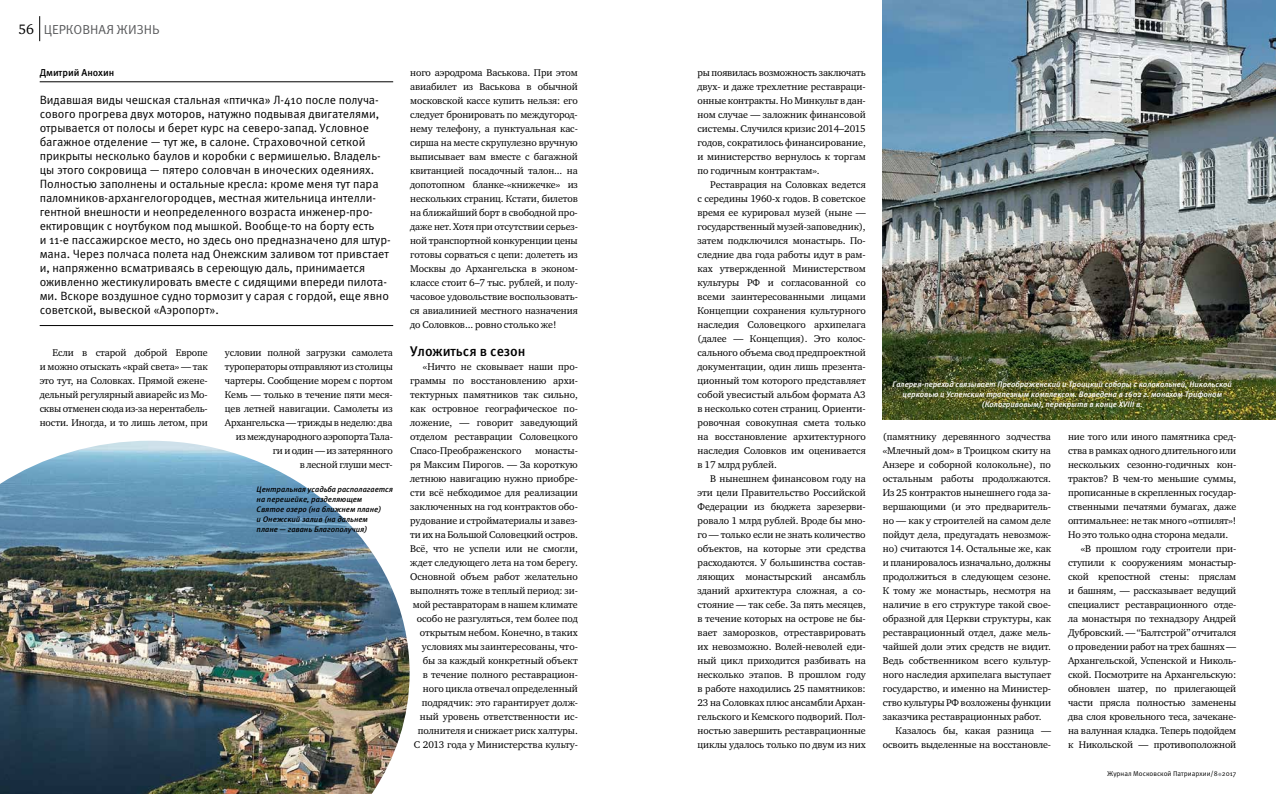
<style>
.page{position:relative;width:1276px;height:794px;background:#fff}
.page>*{position:absolute;margin:0;border:0;box-sizing:border-box;transform-origin:0 0}
.t1{font:500 14px "Meta Pro";letter-spacing:-.005em;color:#000}
.t2{font:14px "Charter ITC";color:#000}
.t3{font:13px "Meta Pro";letter-spacing:-.005em;color:#58595b}
.t4{font:12px/14px "Meta Pro";letter-spacing:-.005em;color:#000}
.t5{font:10px/14px "Charter ITC";letter-spacing:-.005em;color:#000;text-align:justify}
.t6{font:500 10px "Meta Pro";letter-spacing:-.005em;color:#000}
.t7{font:italic 500 8px/10px "Meta Pro";letter-spacing:-.005em;color:#fff;text-align:center}
.t8{font:italic 500 8px/10px "Meta Pro";letter-spacing:-.005em;color:#000}
.t9{font:7px "Meta Pro";color:#000}
</style>
<div class="page">
<svg style="left:39px;top:16px;width:1px;height:25px"></svg>
<img style="left:883px;top:0;width:393px;height:419px">
<img style="left:0;top:441px;width:409px;height:353px">
<hr style="left:40px;top:82px;width:353px;height:1px;background:#000">
<hr style="left:40px;top:325px;width:353px;height:1px;background:#000">
<h1 class="t2" style="left:19px;top:20px;width:17px">56</h1>
<h2 class="t3" style="left:44px;top:21px;width:117px">ЦЕРКОВНАЯ ЖИЗНЬ</h2>
<p class="t6" style="left:40px;top:66px;width:76px">Дмитрий Анохин</p>
<p class="t4" style="left:40px;top:93px;width:352px">Видавшая виды чешская стальная «птичка» Л-410 после получа&shy;сового прогрева двух моторов, натужно подвывая двигателями, отрывается от полосы и берет курс на северо-запад. Условное багажное отделение — тут же, в салоне. Страховочной сеткой прикрыты несколько баулов и коробки с вермишелью. Владель&shy;цы этого сокровища — пятеро соловчан в иноческих одеяниях.<br>Полностью заполнены и остальные кресла: кроме меня тут пара паломников-архангелогородцев, местная жительница интелли&shy;гентной внешности и неопределенного возраста инженер-про&shy;ектировщик с ноутбуком под мышкой. Вообще-то на борту есть<br>и 11-е пассажирское место, но здесь оно предназначено для штур&shy;мана. Через полчаса полета над Онежским заливом тот привстает и, напряженно всматриваясь в сереющую даль, принимается оживленно жестикулировать вместе с сидящими впереди пилота&shy;ми. Вскоре воздушное судно тормозит у сарая с гордой, еще явно советской, вывеской «Аэропорт».</p>
<p class="t5" style="left:40px;top:345px;width:170px;text-indent:13px">Если в старой доброй Европе и можно отыскать «край света» — так это тут, на Соловках. Прямой ежене&shy;дельный регулярный авиарейс из Мо&shy;сквы отменен сюда из-за нерентабель&shy;ности. Иногда, и то лишь летом, при</p>
<p class="t5" style="left:225px;top:345px;width:169px;text-align:right">условии полной загрузки самолета туроператоры отправляют из столицы чартеры. Сообщение морем с портом<br>Кемь — только в течение пяти меся&shy;цев летней навигации. Самолеты из<br>Архангельска — трижды в неделю: два из международного аэропорта Тала&shy;ги и один — из затерянного<br>в лесной глуши мест-</p>
<p class="t8" style="left:257px;top:484px;width:138px">Центральная усадьба располагается на перешейке, разделяющем<br>Святое озеро (на ближнем плане)<br>и Онежский залив (на дальнем<br>плане — гавань Благополучия)</p>
<p class="t5" style="left:410px;top:65px;width:169px">ного аэродрома Васькова. При этом авиабилет из Васькова в обычной московской кассе купить нельзя: его следует бронировать по междугород&shy;нему телефону, а пунктуальная кас&shy;сирша на месте скрупулезно вручную выписывает вам вместе с багажной квитанцией посадочный талон... на допотопном бланке-«книжечке» из нескольких страниц. Кстати, билетов на ближайший борт в свободной про&shy;даже нет. Хотя при отсутствии серьез&shy;ной транспортной конкуренции цены готовы сорваться с цепи: долететь из Москвы до Архангельска в эконом&shy;классе стоит 6–7 тыс. рублей, и полу&shy;часовое удовольствие воспользовать&shy;ся авиалинией местного назначения до Соловков... ровно столько же!</p>
<h1 class="t1" style="left:410px;top:342px;width:117px">Уложиться в сезон</h1>
<p class="t5" style="left:410px;top:359px;width:169px;text-indent:13px">«Ничто не сковывает наши про&shy;граммы по восстановлению архи&shy;тектурных памятников так сильно, как островное географическое по&shy;ложение, — говорит заведующий отделом реставрации Соловецкого Спасо-Преображенского</p>
<p class="t5" style="left:410px;top:443px;width:169px;text-align:right">монасты-<br>ря Максим Пирогов. — За короткую летнюю навигацию нужно приобре&shy;сти всё небходимое для реализации заключенных на год контрактов обо&shy;рудование и стройматериалы и завез&shy;ти их на Большой Соловецкий остров.<br>Всё, что не успели или не смогли, ждет следующего лета на том берегу.<br>Основной объем работ желательно выполнять тоже в теплый период: зи&shy;мой реставраторам в нашем климате особо не разгуляться, тем более под открытым небом. Конечно, в таких условиях мы заинтересованы, что&shy;бы за каждый конкретный объект<br>в течение полного реставрацион&shy;ного цикла отвечал определенный подрядчик: это гарантирует долж&shy;ный уровень ответственности ис&shy;полнителя и снижает риск халтуры.<br>С 2013 года у Министерства культу-</p>
<p class="t5" style="left:697px;top:65px;width:170px">ры появилась возможность заключать двух- и даже трехлетние реставраци&shy;онные контракты. Но Минкульт в дан&shy;ном случае — заложник финансовой системы. Случился кризис 2014–2015 годов, сократилось финансирование, и министерство вернулось к торгам по годичным контрактам».</p>
<p class="t5" style="left:697px;top:177px;width:170px;text-indent:13px">Реставрация на Соловках ведется с середины 1960-х годов. В советское время ее курировал музей (ныне — государственный музей-заповедник), затем подключился монастырь. По&shy;следние два года работы идут в рам&shy;ках утвержденной Министерством культуры РФ и согласованной со всеми заинтересованными лицами Концепции сохранения культурного наследия Соловецкого архипелага (далее — Концепция). Это колос&shy;сального объема свод предпроектной документации, один лишь презента&shy;ционный том которого представляет собой увесистый альбом формата А3 в несколько сотен страниц. Ориенти&shy;ровочная совокупная смета только на восстановление архитектурного наследия Соловков им оценивается в 17 млрд рублей.</p>
<p class="t5" style="left:697px;top:471px;width:170px;text-indent:13px">В нынешнем финансовом году на эти цели Правительство Российской Федерации из бюджета зарезерви&shy;ровало 1 млрд рублей. Вроде бы мно&shy;го — только если не знать количество объектов, на которые эти средства расходаются. У большинства состав&shy;ляющих монастырский ансамбль зданий архитектура сложная, а со&shy;стояние — так себе. За пять месяцев, в течение которых на острове не бы&shy;вает заморозков, отреставрировать их невозможно. Волей-неволей еди&shy;ный цикл приходится разбивать на несколько этапов. В прошлом году в работе находились 25 памятников:<br>23 на Соловках плюс ансамбли Архан&shy;гельского и Кемского подворий. Пол&shy;ностью завершить реставрационные циклы удалось только по двум из них</p>
<p class="t7" style="left:892px;top:380px;width:341px">Галерея-переход связывает Преображенский и Троицкий соборы с колокольней, Никольской церковью и Успенским трапезным комплексом. Возведена в 1602 г. монахом Трифоном (Кологривовым), перекрытв в конце XVIII в.</p>
<p class="t5" style="left:883px;top:429px;width:170px">(памятнику деревянного зодчества</p>
<p class="t5" style="left:883px;top:443px;width:170px">«Млечный дом» в Троицком скиту на</p>
<p class="t5" style="left:883px;top:457px;width:170px">Анзере и соборной колокольне), по</p>
<p class="t5" style="left:883px;top:471px;width:170px">остальным работы продолжаются.</p>
<p class="t5" style="left:883px;top:485px;width:170px">Из 25 контрактов нынешнего года за-</p>
<p class="t5" style="left:883px;top:499px;width:170px">вершающими (и это предваритель-</p>
<p class="t5" style="left:883px;top:513px;width:170px">но — как у строителей на самом деле</p>
<p class="t5" style="left:883px;top:527px;width:170px">пойдут дела, предугадать невозмож-</p>
<p class="t5" style="left:883px;top:541px;width:170px">но) считаются 14. Остальные же, как</p>
<p class="t5" style="left:883px;top:555px;width:170px">и планировалось изначально, должны</p>
<p class="t5" style="left:883px;top:569px;width:170px">продолжиться в следующем сезоне.</p>
<p class="t5" style="left:883px;top:583px;width:170px">К тому же монастырь, несмотря на</p>
<p class="t5" style="left:883px;top:597px;width:170px">наличие в его структуре такой свое-</p>
<p class="t5" style="left:883px;top:611px;width:170px">образной для Церкви структуры, как</p>
<p class="t5" style="left:883px;top:625px;width:170px">реставрационный отдел, даже мель-</p>
<p class="t5" style="left:883px;top:639px;width:170px">чайшей доли этих средств не видит.</p>
<p class="t5" style="left:883px;top:653px;width:170px">Ведь собственником всего культур-</p>
<p class="t5" style="left:883px;top:667px;width:170px">ного наследия архипелага выступает</p>
<p class="t5" style="left:883px;top:681px;width:170px">государство, и именно на Министер-</p>
<p class="t5" style="left:883px;top:695px;width:170px">ство культуры РФ возложены функции</p>
<p class="t5" style="left:883px;top:709px;width:160px">заказчика реставрационных работ.</p>
<p class="t5" style="left:895px;top:723px;width:157px">Казалось бы, какая разница —</p>
<p class="t5" style="left:883px;top:737px;width:170px">освоить выделенные на восстановле-</p>
<p class="t5" style="left:1068px;top:429px;width:170px">ние того или иного памятника сред-</p>
<p class="t5" style="left:1068px;top:443px;width:170px">ства в рамках одного длительного или</p>
<p class="t5" style="left:1068px;top:457px;width:170px">нескольких сезонно-годичных кон-</p>
<p class="t5" style="left:1068px;top:471px;width:170px">трактов? В чем-то меньшие суммы,</p>
<p class="t5" style="left:1068px;top:485px;width:170px">прописанные в скрепленных государ-</p>
<p class="t5" style="left:1068px;top:499px;width:170px">ственными печатями бумагах, даже</p>
<p class="t5" style="left:1068px;top:513px;width:170px">оптимальнее: не так много «отпилят»!</p>
<p class="t5" style="left:1068px;top:527px;width:162px">Но это только одна сторона медали.</p>
<p class="t5" style="left:1080px;top:541px;width:157px">«В прошлом году строители при-</p>
<p class="t5" style="left:1068px;top:555px;width:170px">ступили к сооружениям монастыр-</p>
<p class="t5" style="left:1068px;top:569px;width:170px">ской крепостной стены: пряслам</p>
<p class="t5" style="left:1068px;top:583px;width:170px">и башням, — рассказывает ведущий</p>
<p class="t5" style="left:1068px;top:597px;width:170px">специалист реставрационного отде-</p>
<p class="t5" style="left:1068px;top:611px;width:170px">ла монастыря по технадзору Андрей</p>
<p class="t5" style="left:1068px;top:625px;width:170px">Дубровский. — “Балтстрой” отчитался</p>
<p class="t5" style="left:1068px;top:639px;width:170px">о проведении работ на трех башнях —</p>
<p class="t5" style="left:1068px;top:653px;width:170px">Архангельской, Успенской и Николь-</p>
<p class="t5" style="left:1068px;top:667px;width:170px">ской. Посмотрите на Архангельскую:</p>
<p class="t5" style="left:1068px;top:681px;width:170px">обновлен шатер, по прилегающей</p>
<p class="t5" style="left:1068px;top:695px;width:170px">части прясла полностью заменены</p>
<p class="t5" style="left:1068px;top:709px;width:170px">два слоя кровельного теса, зачекане-</p>
<p class="t5" style="left:1068px;top:723px;width:170px">на валунная кладка. Теперь подойдем</p>
<p class="t5" style="left:1068px;top:737px;width:170px">к Никольской — противоположной</p>
<p class="t9" style="left:1107px;top:769px;width:131px">Журнал Московской Патриархии/8 2017</p>
</div>
